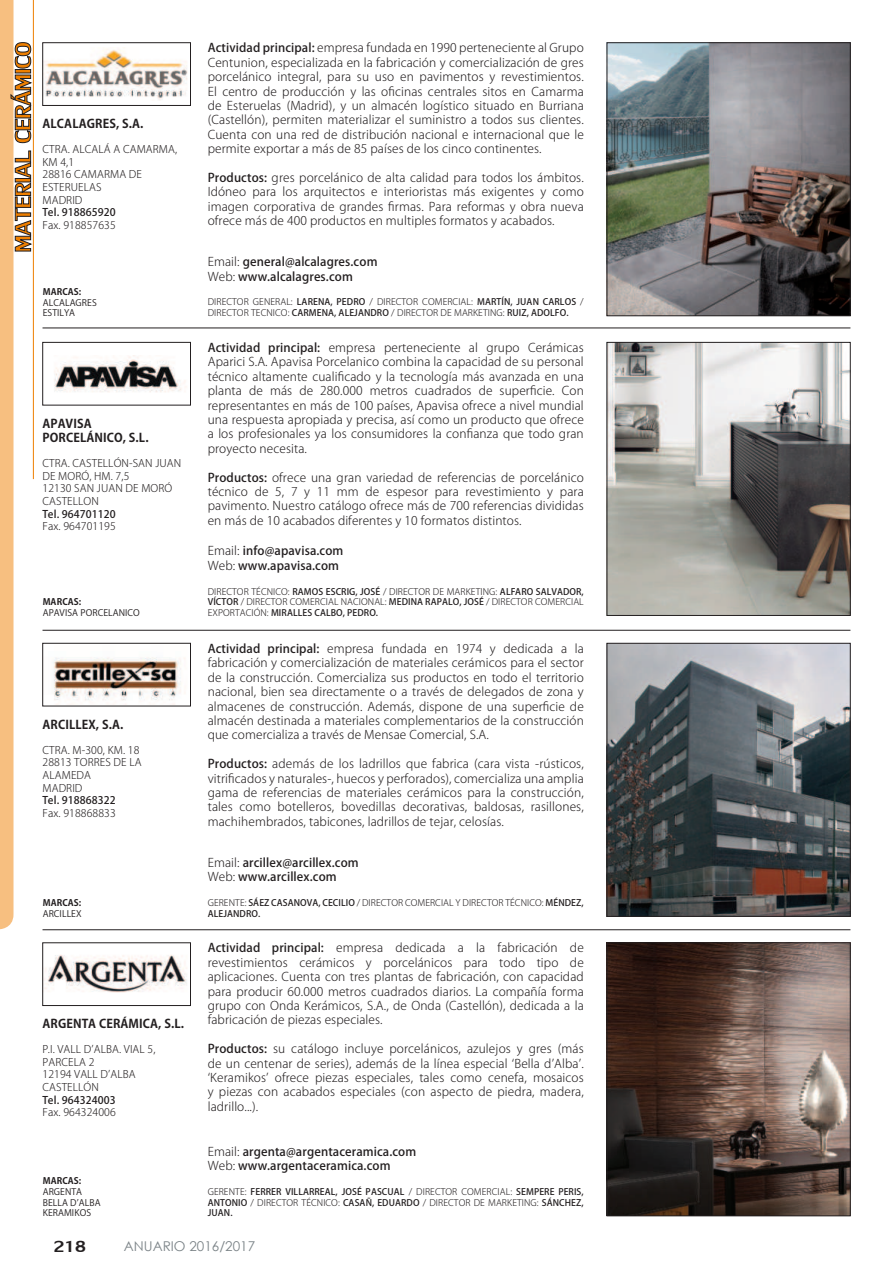
<style>
.page{position:relative;width:893px;height:1263px;background:#fff}
.page>*{position:absolute;margin:0;border:0;box-sizing:border-box;transform-origin:0 0}
.t1{font:24px "Lily UPC";color:#231f20}
.t2{font:13.5px "Century Gothic";color:#7b8387}
.t3{font:300 12px/14.4px "Koz Go Pro";letter-spacing:.01em;color:#231f20;text-align:justify}
.t4{font:500 12px/14.4px "Koz Go Pro";letter-spacing:.01em;color:#231f20}
.t5{font:700 12px/14.4px "Koz Go Pro";letter-spacing:.01em;color:#231f20}
.t6{font:300 10.5px/12.6px "Koz Go Pro";letter-spacing:.01em;color:#231f20}
.t7{font:500 10.5px "Koz Go Pro";letter-spacing:.01em;color:#231f20}
.t8{font:300 9px/10.5px "Koz Go Pro";letter-spacing:.01em;color:#231f20}
.t9{font:500 9px/10.5px "Koz Go Pro";letter-spacing:.01em;color:#231f20;text-align:justify}
.t10{font:9px/10.8px "Koz Go Pro";letter-spacing:.01em;color:#231f20}
.t11{font:700 9px "Koz Go Pro";letter-spacing:.01em;color:#231f20}
.s1{font-weight:500}
.s2{font-weight:300}
</style>
<div class="page">
<hr style="left:43px;top:328px;width:807px;height:1px;background:#231f20">
<hr style="left:43px;top:630px;width:807px;height:1px;background:#231f20">
<hr style="left:43px;top:929px;width:807px;height:1px;background:#231f20">
<img style="left:609px;top:45px;width:239px;height:269px">
<div style="left:607px;top:43px;width:243px;height:273px;border:1px solid #231f20"></div>
<img style="left:45px;top:48px;width:143px;height:52px">
<div style="left:43px;top:43px;width:148px;height:63px;border:1px solid #231f20"></div>
<img style="left:609px;top:344px;width:239px;height:270px">
<div style="left:607px;top:342px;width:243px;height:274px;border:1px solid #231f20"></div>
<img style="left:54px;top:355px;width:133px;height:37px">
<div style="left:43px;top:342px;width:148px;height:63px;border:1px solid #231f20"></div>
<img style="left:609px;top:645px;width:239px;height:269px">
<div style="left:607px;top:643px;width:243px;height:273px;border:1px solid #231f20"></div>
<img style="left:53px;top:657px;width:132px;height:44px">
<div style="left:43px;top:643px;width:148px;height:63px;border:1px solid #231f20"></div>
<img style="left:609px;top:944px;width:239px;height:270px">
<div style="left:607px;top:942px;width:243px;height:274px;border:1px solid #231f20"></div>
<img style="left:45px;top:955px;width:142px;height:38px">
<div style="left:43px;top:942px;width:148px;height:64px;border:1px solid #231f20"></div>
<hr style="left:33px;top:0;width:1px;height:479px;background:#ee7f00">
<svg style="left:0;top:0;width:31px;height:929px"></svg>
<p class="t5" style="left:43px;top:117px;width:103px">ALCALAGRES, S.A.</p>
<p class="t6" style="left:43px;top:143px;width:136px">CTRA. ALCALÁ A CAMARMA,<br>KM 4,1<br>28816 CAMARMA DE<br>ESTERUELAS<br>MADRID</p>
<p class="t7" style="left:43px;top:206px;width:75px">Tel. 918865920</p>
<p class="t6" style="left:43px;top:219px;width:75px">Fax. 918857635</p>
<p class="t11" style="left:43px;top:286px;width:40px">MARCAS:</p>
<p class="t10" style="left:43px;top:297px;width:56px">ALCALAGRES<br>ESTILYA</p>
<p class="t5" style="left:43px;top:417px;width:108px">APAVISA<br>PORCELÁNICO, S.L.</p>
<p class="t6" style="left:43px;top:457px;width:140px">CTRA. CASTELLÓN-SAN JUAN<br>DE MORÓ, HM. 7,5<br>12130 SAN JUAN DE MORÓ<br>CASTELLON</p>
<p class="t7" style="left:43px;top:507px;width:75px">Tel. 964701120</p>
<p class="t6" style="left:43px;top:520px;width:75px">Fax. 964701195</p>
<p class="t11" style="left:43px;top:596px;width:40px">MARCAS:</p>
<p class="t10" style="left:43px;top:607px;width:99px">APAVISA PORCELANICO</p>
<p class="t5" style="left:43px;top:718px;width:82px">ARCILLEX, S.A.</p>
<p class="t6" style="left:43px;top:744px;width:101px">CTRA. M-300, KM. 18<br>28813 TORRES DE LA<br>ALAMEDA<br>MADRID</p>
<p class="t7" style="left:43px;top:793px;width:75px">Tel. 918868322</p>
<p class="t6" style="left:43px;top:807px;width:75px">Fax. 918868833</p>
<p class="t11" style="left:43px;top:897px;width:40px">MARCAS:</p>
<p class="t10" style="left:43px;top:908px;width:40px">ARCILLEX</p>
<p class="t5" style="left:43px;top:1017px;width:143px">ARGENTA CERÁMICA, S.L.</p>
<p class="t6" style="left:43px;top:1043px;width:115px">P.I. VALL D’ALBA. VIAL 5,<br>PARCELA 2<br>12194 VALL D’ALBA<br>CASTELLÓN</p>
<p class="t7" style="left:43px;top:1093px;width:75px">Tel. 964324003</p>
<p class="t6" style="left:43px;top:1106px;width:75px">Fax. 964324006</p>
<p class="t11" style="left:43px;top:1175px;width:40px">MARCAS:</p>
<p class="t10" style="left:43px;top:1186px;width:60px">ARGENTA<br>BELLA D’ALBA<br>KERAMIKOS</p>
<p class="t3" style="left:208px;top:41px;width:378px"><span class="s1">Actividad principal:</span> empresa fundada en 1990 perteneciente al Grupo Centunion, especializada en la fabricación y comercialización de gres porcelánico integral, para su uso en pavimentos y revestimientos.<br>El centro de producción y las o昀椀cinas centrales sitos en Camarma de Esteruelas (Madrid), y un almacén logístico situado en Burriana (Castellón), permiten materializar el suministro a todos sus clientes.<br>Cuenta con una red de distribución nacional e internacional que le permite exportar a más de 85 países de los cinco continentes.</p>
<p class="t3" style="left:208px;top:170px;width:378px"><span class="s1">Productos:</span> gres porcelánico de alta calidad para todos los ámbitos.<br>Idóneo para los arquitectos e interioristas más exigentes y como imagen corporativa de grandes 昀椀rmas. Para reformas y obra nueva ofrece más de 400 productos en multiples formatos y acabados.</p>
<p class="t4" style="left:208px;top:255px;width:171px"><span class="s2">Email:</span> general@alcalagres.com<br><span class="s2">Web:</span> www.alcalagres.com</p>
<p class="t8" style="left:208px;top:297px;width:378px">DIRECTOR GENERAL: <span class="s1">LARENA, PEDRO</span> / DIRECTOR COMERCIAL: <span class="s1">MARTÍN, JUAN CARLOS</span> /<br>DIRECTOR TECNICO: <span class="s1">CARMENA, ALEJANDRO</span> / DIRECTOR DE MARKETING: <span class="s1">RUIZ, ADOLFO.</span></p>
<p class="t3" style="left:208px;top:340px;width:378px"><span class="s1">Actividad principal:</span> empresa perteneciente al grupo Cerámicas Aparici S.A. Apavisa Porcelanico combina la capacidad de su personal técnico altamente cuali昀椀cado y la tecnología más avanzada en una planta de más de 280.000 metros cuadrados de super昀椀cie. Con representantes en más de 100 países, Apavisa ofrece a nivel mundial una respuesta apropiada y precisa, así como un producto que ofrece a los profesionales ya los consumidores la con昀椀anza que todo gran proyecto necesita.</p>
<p class="t3" style="left:208px;top:470px;width:378px"><span class="s1">Productos:</span> ofrece una gran variedad de referencias de porcelánico técnico de 5, 7 y 11 mm de espesor para revestimiento y para pavimento. Nuestro catálogo ofrece más de 700 referencias divididas en más de 10 acabados diferentes y 10 formatos distintos.</p>
<p class="t4" style="left:208px;top:544px;width:137px"><span class="s2">Email:</span> info@apavisa.com<br><span class="s2">Web:</span> www.apavisa.com</p>
<p class="t8" style="left:208px;top:586px;width:378px;text-align:justify">DIRECTOR TÉCNICO: <span class="s1">RAMOS ESCRIG, JOSÉ</span> / DIRECTOR DE MARKETING: <span class="s1">ALFARO SALVADOR, VÍCTOR</span> / DIRECTOR COMERCIAL NACIONAL: <span class="s1">MEDINA RAPALO, JOSÉ</span> / DIRECTOR COMERCIAL EXPORTACIÓN: <span class="s1">MIRALLES CALBO, PEDRO.</span></p>
<p class="t3" style="left:208px;top:641px;width:378px"><span class="s1">Actividad principal:</span> empresa fundada en 1974 y dedicada a la fabricación y comercialización de materiales cerámicos para el sector de la construcción. Comercializa sus productos en todo el territorio nacional, bien sea directamente o a través de delegados de zona y almacenes de construcción. Además, dispone de una super昀椀cie de almacén destinada a materiales complementarios de la construcción que comercializa a través de Mensae Comercial, S.A.</p>
<p class="t3" style="left:208px;top:757px;width:378px"><span class="s1">Productos:</span> además de los ladrillos que fabrica (cara vista -rústicos, vitri昀椀cados y naturales-, huecos y perforados), comercializa una amplia gama de referencias de materiales cerámicos para la construcción, tales como botelleros, bovedillas decorativas, baldosas, rasillones, machihembrados, tabicones, ladrillos de tejar, celosías.</p>
<p class="t4" style="left:208px;top:856px;width:152px"><span class="s2">Email:</span> arcillex@arcillex.com<br><span class="s2">Web:</span> www.arcillex.com</p>
<p class="t8" style="left:208px;top:897px;width:378px">GERENTE: <span class="s1">SÁEZ CASANOVA, CECILIO</span> / DIRECTOR COMERCIAL Y DIRECTOR TÉCNICO: <span class="s1">MÉNDEZ,<br>ALEJANDRO.</span></p>
<p class="t3" style="left:208px;top:941px;width:378px"><span class="s1">Actividad principal:</span> empresa dedicada a la fabricación de revestimientos cerámicos y porcelánicos para todo tipo de aplicaciones. Cuenta con tres plantas de fabricación, con capacidad para producir 60.000 metros cuadrados diarios. La compañía forma grupo con Onda Kerámicos, S.A., de Onda (Castellón), dedicada a la fabricación de piezas especiales.</p>
<p class="t3" style="left:208px;top:1042px;width:378px"><span class="s1">Productos:</span> su catálogo incluye porcelánicos, azulejos y gres (más de un centenar de series), además de la línea especial ‘Bella d’Alba’. ‘Keramikos’ ofrece piezas especiales, tales como cenefa, mosaicos y piezas con acabados especiales (con aspecto de piedra, madera, ladrillo...).</p>
<p class="t4" style="left:208px;top:1145px;width:210px"><span class="s2">Email:</span> argenta@argentaceramica.com<br><span class="s2">Web:</span> www.argentaceramica.com</p>
<p class="t9" style="left:208px;top:1187px;width:378px"><span class="s2">GERENTE:</span> FERRER VILLARREAL, JOSÉ PASCUAL <span class="s2">/ DIRECTOR COMERCIAL:</span> SEMPERE PERIS, ANTONIO <span class="s2">/ DIRECTOR TÉCNICO:</span> CASAÑ, EDUARDO <span class="s2">/ DIRECTOR DE MARKETING:</span> SÁNCHEZ, JUAN.</p>
<h1 class="t1" style="left:54px;top:1229px;width:34px">218</h1>
<p class="t2" style="left:124px;top:1241px;width:133px">ANUARIO 2016/2017</p>
</div>
